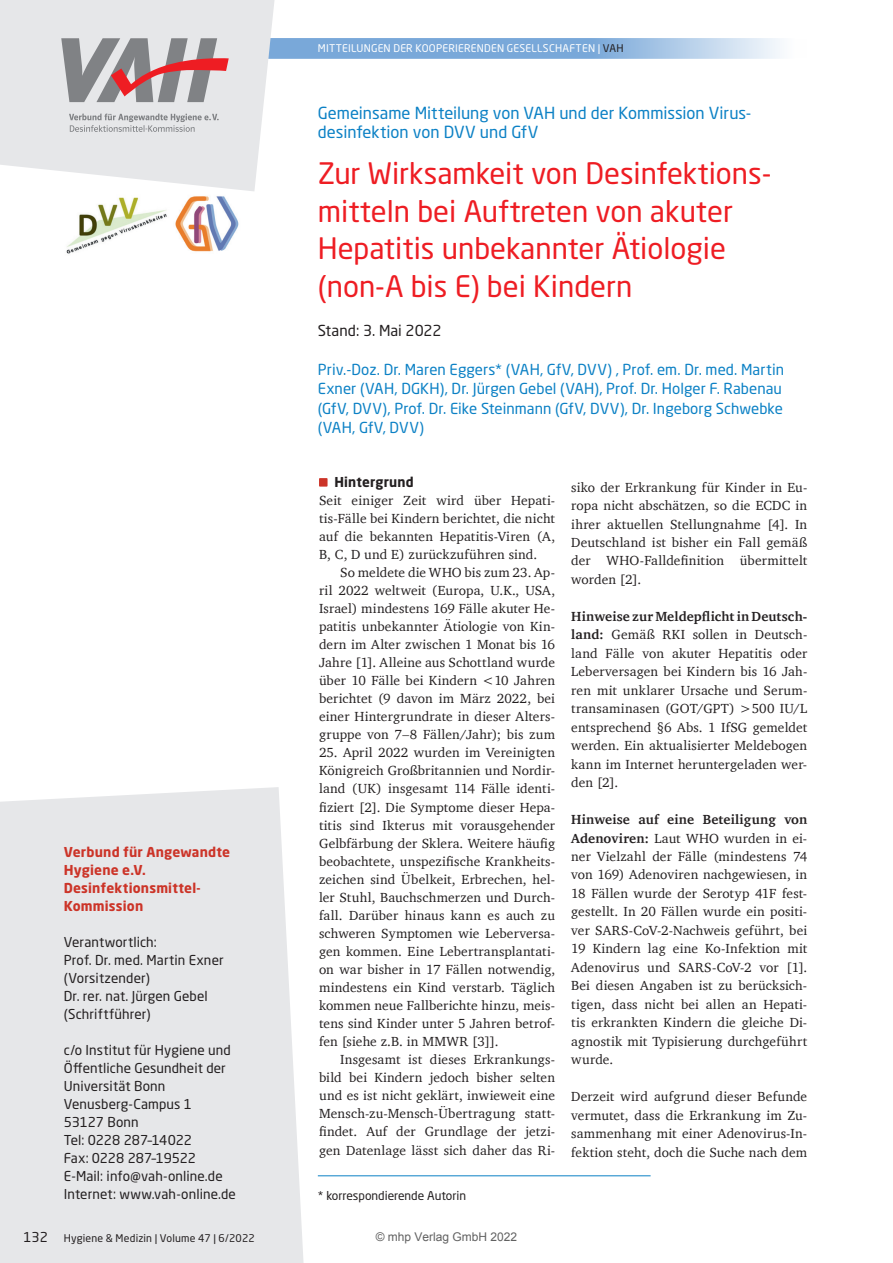
<style>
.page{position:relative;width:893px;height:1263px;background:#fff}
.page>*{position:absolute;margin:0;border:0;box-sizing:border-box;transform-origin:0 0}
.t1{font:29.25px/37.5px "Neo Sans Pro";color:#ee1d23}
.t2{font:16.5px/19.5px "Neo Sans Pro";color:#0c81c5}
.t3{font:15px/19.5px "Neo Sans Pro";letter-spacing:.005em;color:#0c81c5}
.t4{font:15px "Neo Sans Pro";color:#231f20}
.t5{font:13.5px/18px "Charter";letter-spacing:.015em;color:#231f20;text-align:justify}
.t6{font:13.5px/18px "Neo Sans Pro";letter-spacing:.005em;color:#231f20}
.t7{font:700 13.5px/18px "Neo Sans Pro";letter-spacing:.01em;color:#cc3428}
.t8{font:700 13.5px "Neo Sans Pro";letter-spacing:.015em;color:#231f20}
.t9{font:12px "Neo Sans Pro";color:#231f20}
.t10{font:12px "Arial";color:#616161}
.t11{font:10.5px "Neo Sans Pro";letter-spacing:.02em;color:#fff}
.t12{font:10.5px "Neo Sans Pro";letter-spacing:.015em;color:#231f20}
.s1{color:#231f20}
.s2{font-weight:700}
</style>
<div class="page">
<svg style="left:300px;top:38px;width:480px;height:21px;background:#92b8df"></svg>
<div style="left:0;top:787px;width:304px;height:476px;background:#e6e7e9"></div>
<svg style="left:0;top:0;width:300px;height:191px;fill:#e6e7e9"></svg>
<svg style="left:61px;top:38px;width:168px;height:64px;background:#b49ea1"></svg>
<svg style="left:69px;top:114px;width:150px;height:18px;background:#cbcdcf"></svg>
<img style="left:175px;top:196px;width:64px;height:56px">
<div style="left:319px;top:478px;width:9px;height:9px;background:#cc3428"></div>
<hr style="left:318px;top:1175px;width:333px;height:1px;background:#0c81c5">
<img style="left:66px;top:197px;width:101px;height:57px">
<p class="t6" style="left:23px;top:1227px;width:26px">132</p>
<p class="t7" style="left:64px;top:843px;width:168px">Verbund für Angewandte<br>Hygiene e.V.<br>Desinfektionsmittel-<br>Kommission</p>
<p class="t6" style="left:64px;top:933px;width:161px">Verantwortlich:<br>Prof. Dr. med. Martin Exner (Vorsitzender)<br>Dr. rer. nat. Jürgen Gebel (Schriftführer)</p>
<p class="t6" style="left:64px;top:1041px;width:174px">c/o Institut für Hygiene und<br>Öffentliche Gesundheit der<br>Universität Bonn<br>Venusberg-Campus 1<br>53127 Bonn<br>Tel: 0228 287–14022<br>Fax: 0228 287–19522<br>E-Mail: info@vah-online.de<br>Internet: www.vah-online.de</p>
<p class="t12" style="left:64px;top:1231px;width:192px">Hygiene &amp; Medizin | Volume 47 | 6/2022</p>
<p class="t11" style="left:318px;top:42px;width:307px">MITTEILUNGEN DER KOOPERIERENDEN GESELLSCHAFTEN | <span class="s1">VAH</span></p>
<p class="t2" style="left:318px;top:103px;width:435px">Gemeinsame Mitteilung von VAH und der Kommission Virus&shy;desinfektion von DVV und GfV</p>
<h1 class="t1" style="left:318px;top:155px;width:455px">Zur Wirksamkeit von Desinfektions&shy;mitteln bei Auftreten von akuter<br>Hepatitis unbekannter Ätiologie (non-A bis E) bei Kindern</h1>
<p class="t4" style="left:318px;top:321px;width:125px">Stand: 3. Mai 2022</p>
<p class="t3" style="left:318px;top:359px;width:468px">Priv.-Doz. Dr. Maren Eggers* (VAH, GfV, DVV) , Prof. em. Dr. med. Martin Exner (VAH, DGKH), Dr. Jürgen Gebel (VAH), Prof. Dr. Holger F. Rabenau (GfV, DVV), Prof. Dr. Eike Steinmann (GfV, DVV), Dr. Ingeborg Schwebke (VAH, GfV, DVV)</p>
<p class="t8" style="left:334px;top:473px;width:81px">Hintergrund</p>
<p class="t5" style="left:319px;top:491px;width:238px">Seit einiger Zeit wird über Hepati&shy;tis-Fälle bei Kindern berichtet, die nicht auf die bekannten Hepatitis-Viren (A, B, C, D und E) zurückzuführen sind.</p>
<p class="t5" style="left:319px;top:563px;width:238px;text-indent:21px">So meldete die WHO bis zum 23. Ap&shy;ril 2022 weltweit (Europa, U.K., USA, Israel) mindestens 169 Fälle akuter He&shy;patitis unbekannter Ätiologie von Kin&shy;dern im Alter zwischen 1 Monat bis 16<br>Jahre [1]. Alleine aus Schottland wurde über 10 Fälle bei Kindern &lt;10 Jahren berichtet (9 davon im März 2022, bei einer Hintergrundrate in dieser Alters&shy;gruppe von 7–8 Fällen/Jahr); bis zum</p>
<p class="t5" style="left:319px;top:743px;width:238px">25. April 2022 wurden im Vereinigten Königreich Großbritannien und Nordir&shy;land (UK) insgesamt 114 Fälle identi&shy;fiziert [2]. Die Symptome dieser Hepa&shy;titis sind Ikterus mit vorausgehender Gelbfärbung der Sklera. Weitere häufig beobachtete, unspezifische Krankheits&shy;zeichen sind Übelkeit, Erbrechen, hel&shy;ler Stuhl, Bauchschmerzen und Durch&shy;fall. Darüber hinaus kann es auch zu schweren Symptomen wie Leberversa&shy;gen kommen. Eine Lebertransplantati&shy;on war bisher in 17 Fällen notwendig, mindestens ein Kind verstarb. Täglich kommen neue Fallberichte hinzu, meis&shy;tens sind Kinder unter 5 Jahren betrof&shy;fen [siehe z.B. in MMWR [3]].</p>
<p class="t5" style="left:319px;top:1050px;width:238px;text-indent:21px">Insgesamt ist dieses Erkrankungs&shy;bild bei Kindern jedoch bisher selten und es ist nicht geklärt, inwieweit eine Mensch-zu-Mensch-Übertragung statt&shy;findet. Auf der Grundlage der jetzi&shy;gen Datenlage lässt sich daher das Ri-</p>
<p class="t5" style="left:571px;top:478px;width:238px;line-height:18.5px">siko der Erkrankung für Kinder in Eu&shy;ropa nicht abschätzen, so die ECDC in ihrer aktuellen Stellungnahme [4]. In Deutschland ist bisher ein Fall gemäß der WHO-Falldefinition übermittelt worden [2].</p>
<p class="t5" style="left:571px;top:607px;width:238px;line-height:18.5px"><span class="s2">Hinweise zur Meldepflicht in Deutsch&shy;land:</span> Gemäß RKI sollen in Deutsch&shy;land Fälle von akuter Hepatitis oder Leberversagen bei Kindern bis 16 Jah&shy;ren mit unklarer Ursache und Serum&shy;transaminasen (GOT/GPT) &gt;500 IU/L entsprechend §6 Abs. 1 IfSG gemeldet werden. Ein aktualisierter Meldebogen kann im Internet heruntergeladen wer&shy;den [2].</p>
<p class="t5" style="left:571px;top:810px;width:238px;line-height:18.5px"><span class="s2">Hinweise auf eine Beteiligung von Adenoviren:</span> Laut WHO wurden in ei&shy;ner Vielzahl der Fälle (mindestens 74 von 169) Adenoviren nachgewiesen, in 18 Fällen wurde der Serotyp 41F fest&shy;gestellt. In 20 Fällen wurde ein positi&shy;ver SARS-CoV-2-Nachweis geführt, bei 19 Kindern lag eine Ko-Infektion mit Adenovirus und SARS-CoV-2 vor [1].<br>Bei diesen Angaben ist zu berücksich&shy;tigen, dass nicht bei allen an Hepati&shy;tis erkrankten Kindern die gleiche Di&shy;agnostik mit Typisierung durchgeführt wurde.</p>
<p class="t5" style="left:571px;top:1087px;width:238px;line-height:18.5px">Derzeit wird aufgrund dieser Befunde vermutet, dass die Erkrankung im Zu&shy;sammenhang mit einer Adenovirus-In&shy;fektion steht, doch die Suche nach dem</p>
<p class="t9" style="left:318px;top:1188px;width:150px">* korrespondierende Autorin</p>
<p class="t10" style="left:376px;top:1229px;width:143px">© mhp Verlag GmbH 2022</p>
</div>
